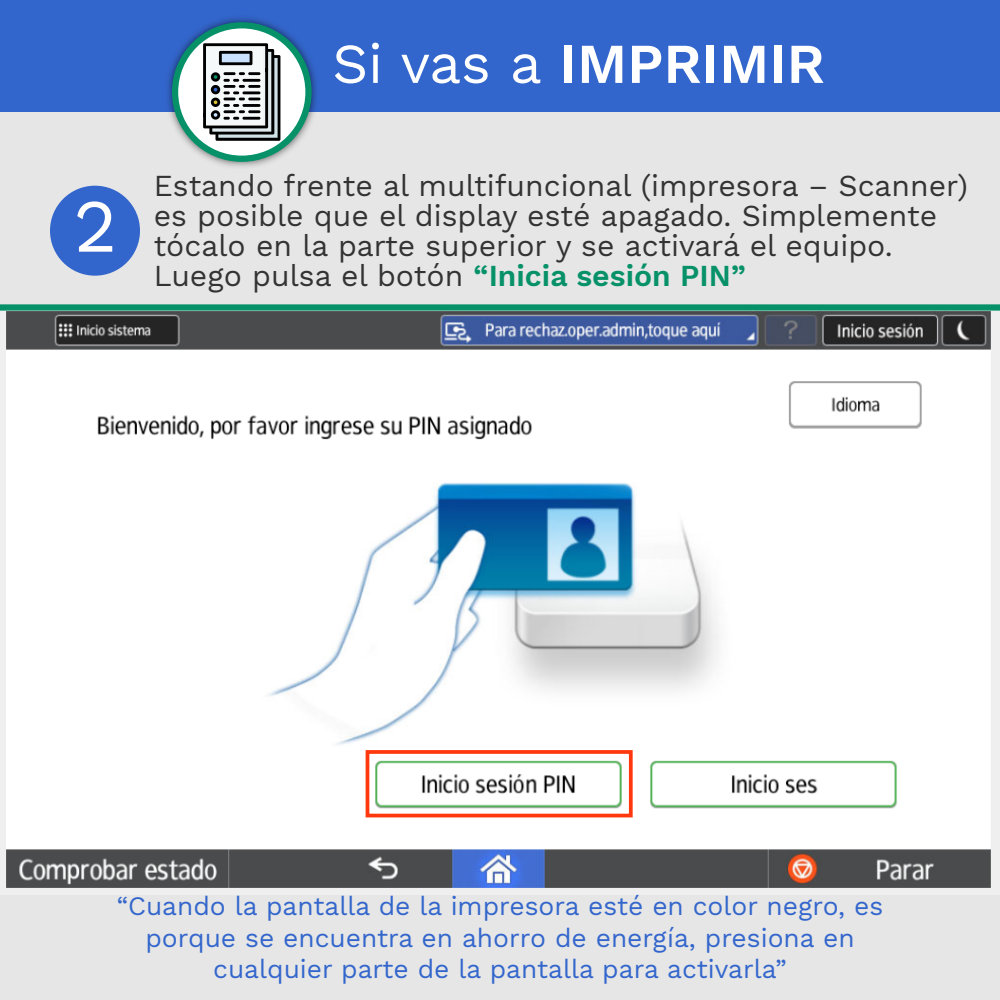
<style>
.page{position:relative;width:1000px;height:1000px;background:#e6e6e6}
.page>*{position:absolute;margin:0;border:0;box-sizing:border-box;transform-origin:0 0}
.t1{font:75px "Work Sans";color:#fff}
.t2{font:600 56.25px "Work Sans";color:#fff}
.t3{font:30px/30px "Work Sans";color:#333}
.t4{font:26.25px/31.5px "Work Sans";color:#36c;text-align:center}
.s1{font-weight:400}
.s2{font-weight:600;color:#069169}
</style>
<div class="page">
<img style="left:6px;top:311px;width:985px;height:577px">
<div style="left:366px;top:750px;width:267px;height:67px;border:4px solid #ff390d"></div>
<div style="left:0;top:0;width:1000px;height:111px;background:#36c"></div>
<img style="left:160px;top:17px;width:164px;height:150px">
<svg style="left:175px;top:25px;width:134px;height:134px;background:#d6ece5"></svg>
<div style="left:172px;top:22px;width:140px;height:140px;border:6px solid #069169;border-radius:50%"></div>
<svg style="left:203px;top:43px;width:77px;height:98px;background:#94989a"></svg>
<div style="left:0;top:304px;width:1000px;height:7px;background:#069169"></div>
<div style="left:50px;top:186px;width:90px;height:90px;background:#36c;border-radius:50%"></div>
<h1 class="t1" style="left:73px;top:182px;width:45px">2</h1>
<h2 class="t2" style="left:332px;top:31px;width:494px"><span class="s1">Si vas a</span> IMPRIMIR</h2>
<p class="t3" style="left:154px;top:172px;width:816px">Estando frente al multifuncional (impresora – Scanner) es posible que el display esté apagado. Simplemente tócalo en la parte superior y se activará el equipo.<br>Luego pulsa el botón <span class="s2">“Inicia sesión PIN”</span></p>
<p class="t4" style="left:117px;top:892px;width:768px">“Cuando la pantalla de la impresora esté en color negro, es porque se encuentra en ahorro de energía, presiona en cualquier parte de la pantalla para activarla”</p>
</div>
